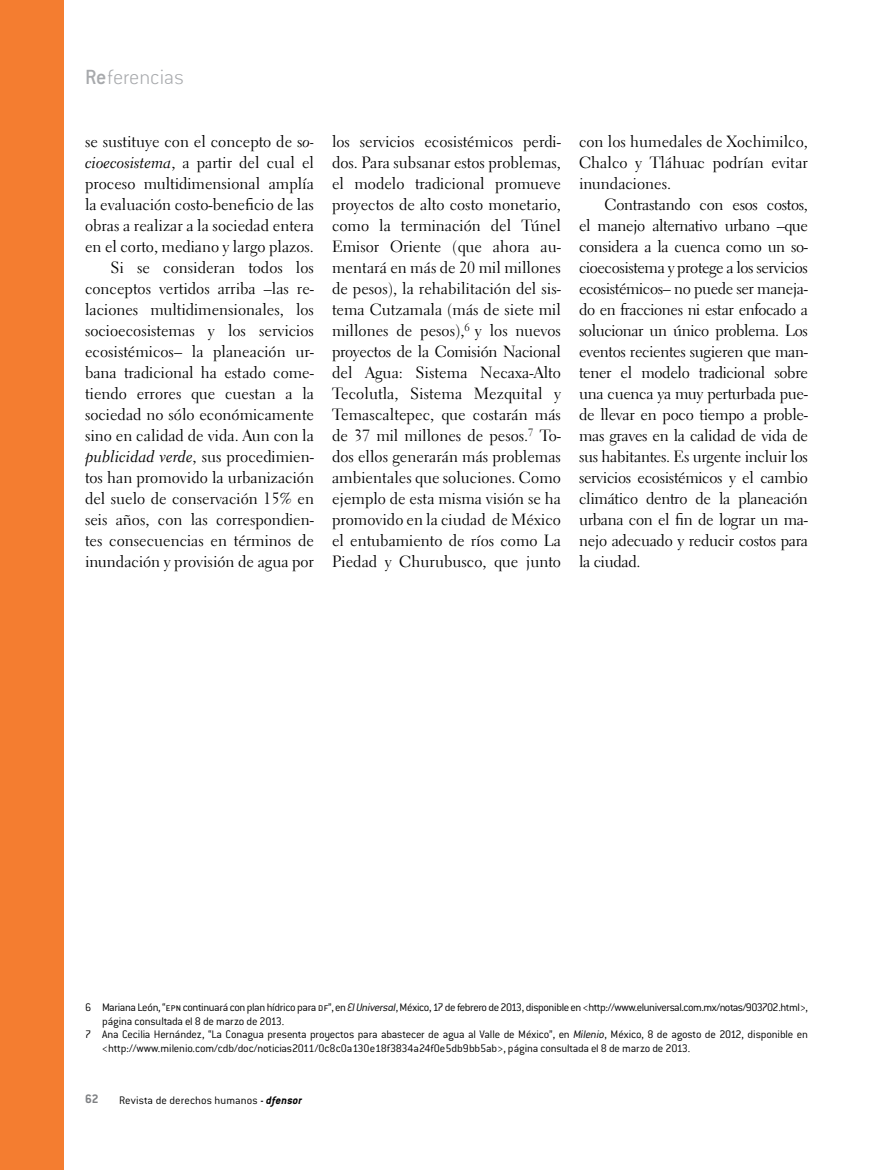
<style>
.page{position:relative;width:893px;height:1170px;background:#fff}
.page>*{position:absolute;margin:0;border:0;box-sizing:border-box;transform-origin:0 0}
.t1{font:200 22.5px "Conduit ITC Std";color:#a7a9ac}
.t2{font:16.2px/21px "Electra LT Std";color:#000;text-align:justify}
.t3{font:700 13.5px "Conduit ITC Std";color:#808285}
.t4{font:300 12px "Conduit ITC Std";letter-spacing:-.02em;color:#000}
.t5{font:300 12px "Conduit ITC Std";color:#000}
.s1{font-weight:500}
.s2{font-family:"Electra LT Std Cursive"}
.s3{font-style:italic}
.s4{font-weight:700;font-style:italic}
</style>
<div class="page">
<div style="left:0;top:0;width:64px;height:1169px;background:#f47d30"></div>
<h1 class="t1" style="left:85px;top:63px;width:100px"><span class="s1">Re</span>ferencias</h1>
<p class="t2" style="left:85px;top:131px;width:230px;text-align:right">se sustituye con el concepto de s<span class="s2">o&shy;cioecosistema</span>, a partir del cual el proceso multidimensional amplía la evaluación costo-beneficio de las obras a realizar a la sociedad entera en el corto, mediano y largo plazos.<br>Si se consideran todos los conceptos vertidos arriba –las re&shy;laciones multidimensionales, los socioecosistemas y los servicios ecosistémicos– la planeación ur&shy;bana tradicional ha estado come&shy;tiendo errores que cuestan a la sociedad no sólo económicamente sino en calidad de vida. Aun con la <span class="s2">publicidad verde</span>, sus procedimien&shy;tos han promovido la urbanización del suelo de conservación 15% en seis años, con las correspondien&shy;tes consecuencias en términos de inundación y provisión de agua por</p>
<p class="t2" style="left:332px;top:131px;width:230px">los servicios ecosistémicos perdi&shy;dos. Para subsanar estos problemas, el modelo tradicional promueve proyectos de alto costo monetario, como la terminación del Túnel Emisor Oriente (que ahora au&shy;mentará en más de 20 mil millones de pesos), la rehabilitación del sis&shy;tema Cutzamala (más de siete mil millones de pesos),<sup>6</sup> y los nuevos proyectos de la Comisión Nacional del Agua: Sistema Necaxa-Alto Tecolutla, Sistema Mezquital y Temascaltepec, que costarán más de 37 mil millones de pesos.<sup>7</sup> To&shy;dos ellos generarán más problemas ambientales que soluciones. Como ejemplo de esta misma visión se ha promovido en la ciudad de México el entubamiento de ríos como La Piedad y Churubusco, que junto</p>
<p class="t2" style="left:579px;top:131px;width:230px">con los humedales de Xochimilco, Chalco y Tláhuac podrían evitar inundaciones.</p>
<p class="t2" style="left:579px;top:194px;width:230px;text-indent:26px">Contrastando con esos costos, el manejo alternativo urbano –que considera a la cuenca como un so&shy;cioecosistema y protege a los servicios ecosistémicos– no puede ser maneja&shy;do en fracciones ni estar enfocado a solucionar un único problema. Los eventos recientes sugieren que man&shy;tener el modelo tradicional sobre una cuenca ya muy perturbada pue&shy;de llevar en poco tiempo a proble&shy;mas graves en la calidad de vida de sus habitantes. Es urgente incluir los servicios ecosistémicos y el cambio climático dentro de la planeación urbana con el fin de lograr un ma&shy;nejo adecuado y reducir costos para la ciudad.</p>
<p class="t4" style="left:85px;top:1000px;width:724px">6 Mariana León, “epn continuará con plan hídrico para df”, en <span class="s3">El Universal</span>, México, 17 de febrero de 2013, disponible en &lt;http://www.eluniversal.com.mx/notas/903702.html&gt;,</p>
<p class="t4" style="left:102px;top:1013px;width:184px">página consultada el 8 de marzo de 2013.</p>
<p class="t4" style="left:85px;top:1027px;width:724px">7 Ana Cecilia Hernández, “La Conagua presenta proyectos para abastecer de agua al Valle de México”, en <span class="s3">Milenio</span>, México, 8 de agosto de 2012, disponible en</p>
<p class="t5" style="left:102px;top:1040px;width:590px">&lt;http://www.milenio.com/cdb/doc/noticias2011/0c8c0a130e18f3834a24f0e5db9bb5ab&gt;, página consultada el 8 de marzo de 2013.</p>
<p class="t3" style="left:85px;top:1090px;width:15px">62</p>
<p class="t4" style="left:119px;top:1092px;width:185px">Revista de derechos humanos <span class="s1">-</span> <span class="s4">dfensor</span></p>
</div>
